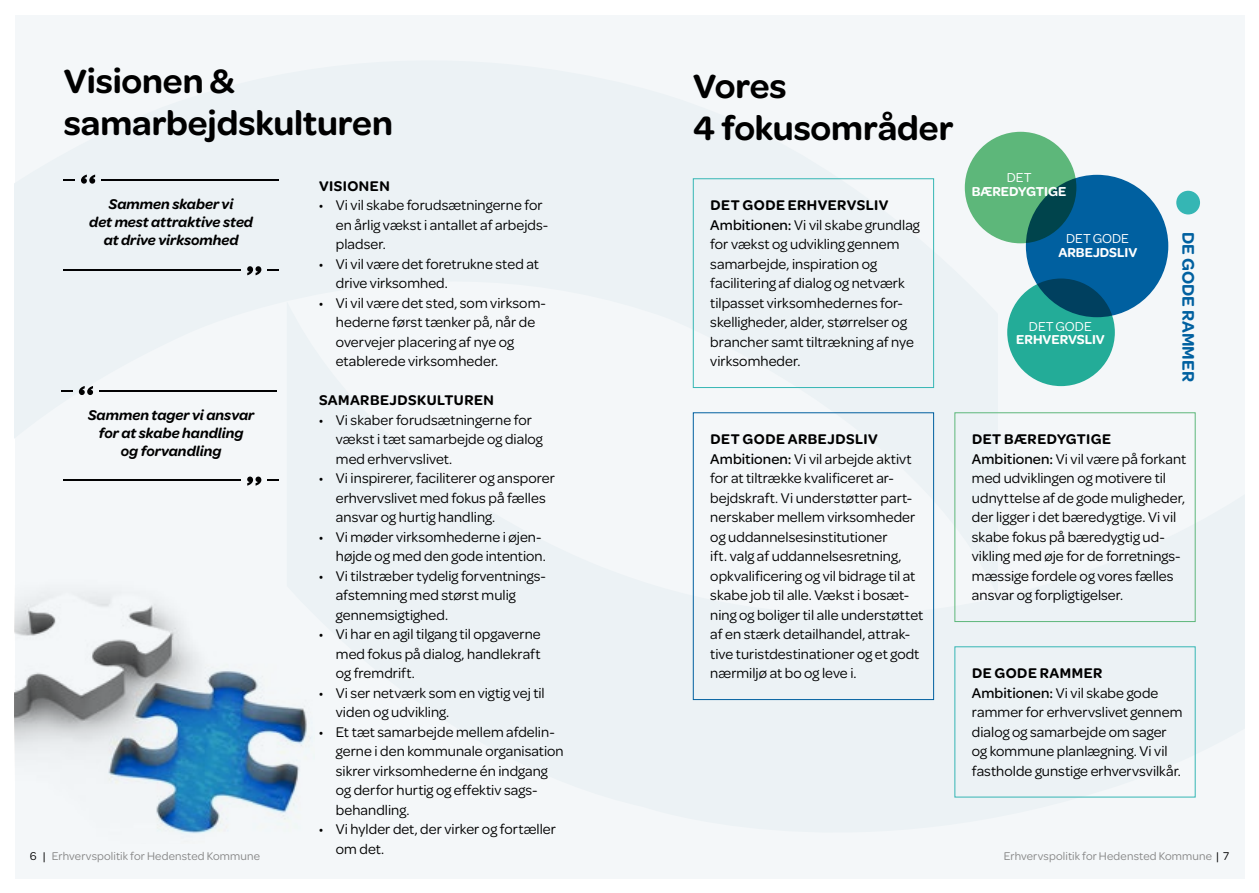
<style>
.page{position:relative;width:1259px;height:893px;background:#fff}
.page>*{position:absolute;margin:0;border:0;box-sizing:border-box;transform-origin:0 0}
.Rubrik_24_28{font:600 36px/42px "Omnes";letter-spacing:-.005em;color:#000}
.t1{font:600 17.85px "Omnes";color:#0060a0}
.Faktaboks_-_grå{font:15px/19.5px "Omnes";letter-spacing:.005em;color:#000}
.Brød_bullet{font:15px/19.5px "Omnes";letter-spacing:.005em;color:#000}
.t2{font:italic 600 15px/18px "Omnes";color:#000;text-align:center}
.Faktaboks_-_grå-2{font:600 15px "Omnes";letter-spacing:.03em;color:#000}
.Mellemrubrik{font:600 15px "Omnes";letter-spacing:.035em;color:#000}
.t3{font:600 13.8px/13.8px "Omnes";color:#fff;text-align:center}
.Sidetal{font:12px "Omnes";letter-spacing:.015em;color:#878787}
.s1{color:#000}
.s2{font-weight:500}
.s3{font-weight:400}
</style>
<div class="page">
<div style="left:15px;top:15px;width:1229px;height:859px;background:#f4f7f9"></div>
<div style="left:1026px;top:175px;width:142px;height:142px;background:#0060a0;border-radius:50%"></div>
<svg style="left:964px;top:132px;width:112px;height:111px;background:#4fa473"></svg>
<svg style="left:1007px;top:279px;width:107px;height:107px;background:#1d978d"></svg>
<div style="left:1176px;top:191px;width:24px;height:23px;background:#35b6b4;border-radius:50%"></div>
<div style="left:693px;top:179px;width:241px;height:209px;border:1px solid #35b6b4"></div>
<div style="left:693px;top:413px;width:241px;height:287px;border:1px solid #005f9f"></div>
<div style="left:954px;top:413px;width:241px;height:209px;border:1px solid #5db77a"></div>
<svg style="left:81px;top:175px;width:14px;height:9px"></svg>
<svg style="left:64px;top:179px;width:11px;height:2px"></svg>
<hr style="left:101px;top:179px;width:178px;height:2px;background:#020203">
<svg style="left:247px;top:266px;width:14px;height:9px"></svg>
<svg style="left:267px;top:269px;width:12px;height:2px"></svg>
<hr style="left:64px;top:269px;width:177px;height:2px;background:#020203">
<svg style="left:79px;top:386px;width:14px;height:9px"></svg>
<svg style="left:62px;top:390px;width:11px;height:2px"></svg>
<hr style="left:99px;top:390px;width:177px;height:2px;background:#020203">
<svg style="left:247px;top:477px;width:14px;height:9px"></svg>
<svg style="left:267px;top:479px;width:12px;height:2px"></svg>
<hr style="left:64px;top:479px;width:177px;height:2px;background:#020203">
<img style="left:15px;top:545px;width:300px;height:298px">
<h2 class="Rubrik_24_28" style="left:64px;top:58px;width:330px">Visionen &amp; samarbejdskulturen</h2>
<p class="Mellemrubrik" style="left:319px;top:175px;width:72px">VISIONEN</p>
<p class="Brød_bullet" style="left:336px;top:194px;width:214px;text-indent:-17px">• Vi vil skabe forudsætningerne for en årlig vækst i antallet af arbejds&shy;pladser.</p>
<p class="Brød_bullet" style="left:336px;top:253px;width:204px;text-indent:-17px">• Vi vil være det foretrukne sted at drive virksomhed.</p>
<p class="Brød_bullet" style="left:336px;top:292px;width:212px;text-indent:-17px">• Vi vil være det sted, som virksom&shy;hederne først tænker på, når de overvejer placering af nye og etablerede virksomheder.</p>
<p class="Mellemrubrik" style="left:319px;top:390px;width:176px">SAMARBEJDSKULTUREN</p>
<p class="Brød_bullet" style="left:336px;top:409px;width:208px;text-indent:-17px">• Vi skaber forudsætningerne for vækst i tæt samarbejde og dialog med erhvervslivet.</p>
<p class="Brød_bullet" style="left:336px;top:467px;width:220px;text-indent:-17px">• Vi inspirerer, faciliterer og ansporer erhvervslivet med fokus på fælles ansvar og hurtig handling.</p>
<p class="Brød_bullet" style="left:319px;top:526px;width:229px;text-align:right">• Vi møder virksomhederne i øjen&shy;højde og med den gode intention.</p>
<p class="Brød_bullet" style="left:336px;top:565px;width:212px;text-indent:-17px">• Vi tilstræber tydelig forventnings&shy;afstemning med størst mulig gennemsigtighed.</p>
<p class="Brød_bullet" style="left:336px;top:623px;width:206px;text-align:justify;text-indent:-17px">• Vi har en agil tilgang til opgaverne med fokus på dialog, handlekraft og fremdrift.</p>
<p class="Brød_bullet" style="left:336px;top:682px;width:210px;text-indent:-17px">• Vi ser netværk som en vigtig vej til viden og udvikling.</p>
<p class="Brød_bullet" style="left:336px;top:721px;width:229px;text-indent:-17px">• Et tæt samarbejde mellem afdelin&shy;gerne i den kommunale organisation sikrer virksomhederne én indgang og derfor hurtig og effektiv sags&shy;behandling.</p>
<p class="Brød_bullet" style="left:336px;top:818px;width:222px;text-indent:-17px">• Vi hylder det, der virker og fortæller om det.</p>
<p class="t2" style="left:89px;top:194px;width:165px">Sammen skaber vi<br>det mest attraktive sted at drive virksomhed</p>
<p class="t2" style="left:88px;top:406px;width:168px">Sammen tager vi ansvar</p>
<p class="t2" style="left:99px;top:424px;width:146px">for at skabe handling</p>
<p class="t2" style="left:121px;top:442px;width:102px">og forvandling</p>
<p class="Sidetal" style="left:30px;top:848px;width:232px"><span class="s1">6 |</span> Erhvervspolitik for Hedensted Kommune</p>
<h2 class="Rubrik_24_28" style="left:693px;top:63px;width:95px">Vores</h2>
<h2 class="Rubrik_24_28" style="left:693px;top:105px;width:262px">4 fokusområder</h2>
<p class="Faktaboks_-_grå-2" style="left:710px;top:195px;width:179px">DET GODE ERHVERVSLIV</p>
<p class="Faktaboks_-_grå" style="left:710px;top:214px;width:211px"><span class="s2">Ambitionen:</span> Vi vil skabe grundlag for vækst og udvikling gennem samarbejde, inspiration og facilitering af dialog og netværk tilpasset virksomhedernes for&shy;skelligheder, alder, størrelser og brancher samt tiltrækning af nye virksomheder.</p>
<p class="t3" style="left:971px;top:170px;width:96px"><span class="s3">DET<br></span>BÆREDYGTIGE</p>
<p class="t3" style="left:1058px;top:231px;width:80px"><span class="s3">DET GODE<br></span>ARBEJDSLIV</p>
<p class="t3" style="left:1016px;top:318px;width:90px"><span class="s3">DET GODE<br></span>ERHVERVSLIV</p>
<p class="t1" style="left:1201px;top:232px;width:151px;rotate:90deg">DE GODE RAMMER</p>
<p class="Faktaboks_-_grå-2" style="left:710px;top:429px;width:169px">DET GODE ARBEJDSLIV</p>
<p class="Faktaboks_-_grå" style="left:710px;top:448px;width:214px"><span class="s2">Ambitionen:</span> Vi vil arbejde aktivt for at tiltrække kvalificeret ar&shy;bejdskraft. Vi understøtter part&shy;nerskaber mellem virksomheder og uddannelsesinstitutioner<br>ift. valg af uddannelsesretning, opkvalificering og vil bidrage til at skabe job til alle. Vækst i bosæt&shy;ning og boliger til alle understøttet af en stærk detailhandel, attrak&shy;tive turistdestinationer og et godt nærmiljø at bo og leve i.</p>
<p class="Faktaboks_-_grå-2" style="left:972px;top:429px;width:141px">DET BÆREDYGTIGE</p>
<p class="Faktaboks_-_grå" style="left:972px;top:448px;width:216px"><span class="s2">Ambitionen:</span> Vi vil være på forkant med udviklingen og motivere til udnyttelse af de gode muligheder, der ligger i det bæredygtige. Vi vil skabe fokus på bæredygtig ud&shy;vikling med øje for de forretnings&shy;mæssige fordele og vores fælles ansvar og forpligtigelser.</p>
<p class="Faktaboks_-_grå-2" style="left:972px;top:663px;width:132px">DE GODE RAMMER</p>
<p class="Faktaboks_-_grå" style="left:972px;top:682px;width:212px"><span class="s2">Ambitionen:</span> Vi vil skabe gode rammer for erhvervslivet gennem dialog og samarbejde om sager og kommune planlægning. Vi vil fastholde gunstige erhvervsvilkår.</p>
<p class="Sidetal" style="left:1003px;top:848px;width:227px">Erhvervspolitik for Hedensted Kommune <span class="s1">| 7</span></p>
</div>
